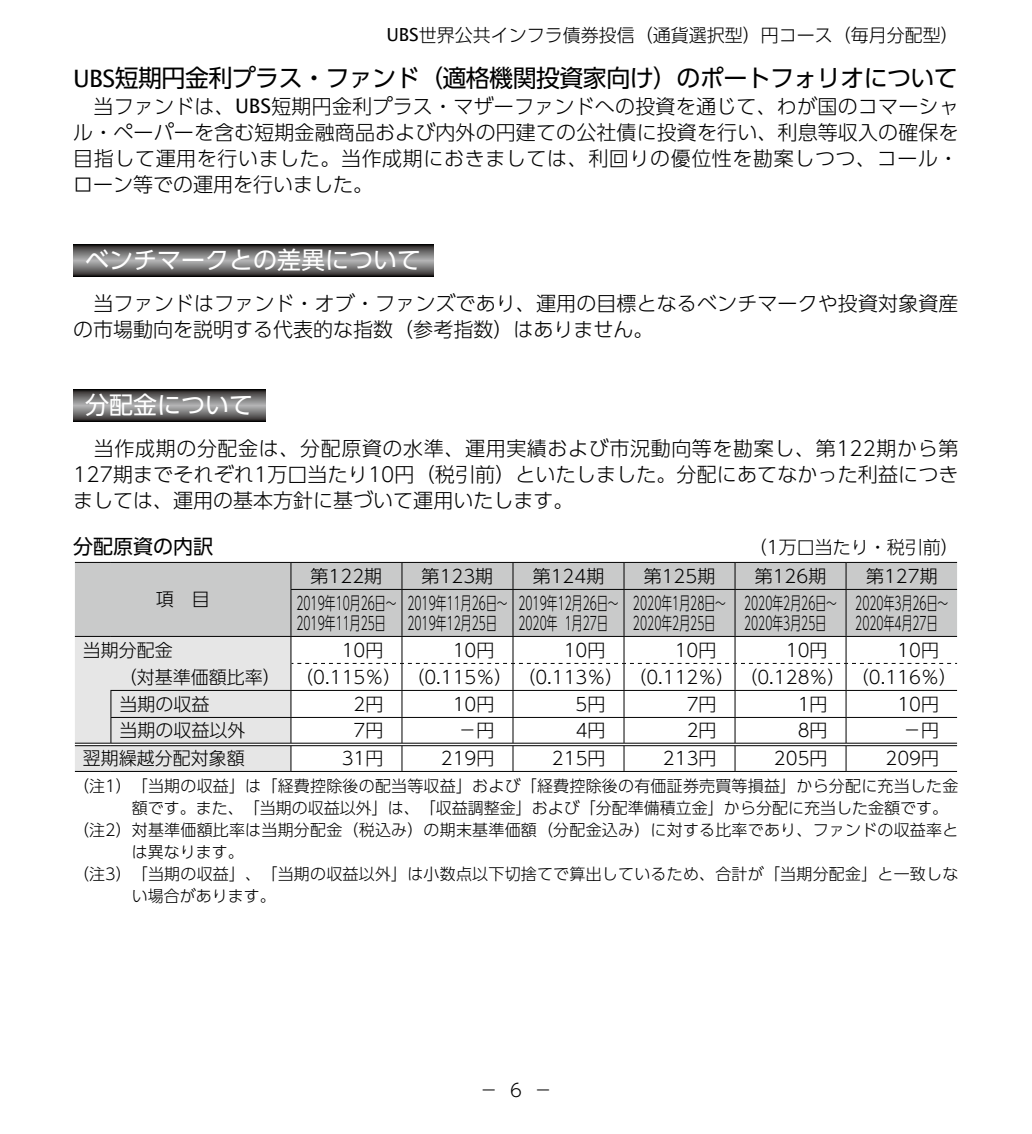
<style>
.page{position:relative;width:1032px;height:1134px;background:#fff}
.page>*{position:absolute;margin:0;border:0;box-sizing:border-box;transform-origin:0 0}
.t1{font:24px "UD Shin Go Pro";letter-spacing:-.025em;color:#000}
.t2{font:24px "UD Shin Go Pro";color:#fff}
.t3{font:300 20px/26px "UD Shin Go Pro";letter-spacing:.005em;color:#000;text-align:justify}
.t4{font:20px "UD Shin Go Pro";color:#000}
.t5{font:300 18px/27px "UD Shin Go Pro";color:#000}
.t6{font:300 18px/20px "UD Shin Go Pro";color:#000;scale:.6 1}
.t7{font:300 16px "UD Shin Go Pro";letter-spacing:.015em;color:#000}
.s1{font-family:"Lucida Sans Unicode";font-weight:400}
.s2{font-family:"Lucida Sans Unicode"}
</style>
<div class="page">
<svg style="left:73px;top:244px;width:360px;height:32px;background:#6d6c6c"></svg>
<svg style="left:73px;top:389px;width:192px;height:32px;background:#6d6c6c"></svg>
<div style="left:75px;top:563px;width:882px;height:73px;background:#c9caca"></div>
<hr style="left:75px;top:562px;width:36px;height:1px;background:#000">
<hr style="left:111px;top:562px;width:180px;height:1px;background:#000">
<hr style="left:291px;top:562px;width:111px;height:1px;background:#000">
<svg style="left:290px;top:563px;width:1px;height:26px"></svg>
<hr style="left:402px;top:562px;width:111px;height:1px;background:#000">
<svg style="left:401px;top:563px;width:1px;height:26px"></svg>
<hr style="left:513px;top:562px;width:111px;height:1px;background:#000">
<svg style="left:512px;top:563px;width:1px;height:26px"></svg>
<hr style="left:624px;top:562px;width:111px;height:1px;background:#000">
<svg style="left:623px;top:563px;width:1px;height:26px"></svg>
<hr style="left:735px;top:562px;width:111px;height:1px;background:#000">
<svg style="left:734px;top:563px;width:1px;height:26px"></svg>
<hr style="left:846px;top:562px;width:111px;height:1px;background:#000">
<svg style="left:845px;top:563px;width:1px;height:26px"></svg>
<hr style="left:290px;top:589px;width:112px;height:1px;background:#000">
<hr style="left:290px;top:590px;width:1px;height:46px;background:#000">
<hr style="left:402px;top:589px;width:111px;height:1px;background:#000">
<hr style="left:401px;top:590px;width:1px;height:46px;background:#000">
<hr style="left:513px;top:589px;width:111px;height:1px;background:#000">
<hr style="left:512px;top:590px;width:1px;height:46px;background:#000">
<hr style="left:624px;top:589px;width:111px;height:1px;background:#000">
<hr style="left:623px;top:590px;width:1px;height:46px;background:#000">
<hr style="left:735px;top:589px;width:111px;height:1px;background:#000">
<hr style="left:734px;top:590px;width:1px;height:46px;background:#000">
<hr style="left:846px;top:589px;width:111px;height:1px;background:#000">
<hr style="left:845px;top:590px;width:1px;height:46px;background:#000">
<hr style="left:75px;top:771px;width:36px;height:1px;background:#000">
<hr style="left:111px;top:771px;width:180px;height:1px;background:#000">
<hr style="left:291px;top:771px;width:111px;height:1px;background:#000">
<hr style="left:402px;top:771px;width:111px;height:1px;background:#000">
<hr style="left:513px;top:771px;width:111px;height:1px;background:#000">
<hr style="left:624px;top:771px;width:111px;height:1px;background:#000">
<hr style="left:735px;top:771px;width:111px;height:1px;background:#000">
<hr style="left:846px;top:771px;width:111px;height:1px;background:#000">
<svg style="left:75px;top:636px;width:882px;height:135px"></svg>
<p class="t5" style="left:386px;top:21px;width:574px"><span class="s1">UBS</span>世界公共インフラ債券投信（通貨選択型）円コース（毎月分配型）</p>
<p class="t1" style="left:73px;top:59px;width:886px"><span class="s2">UBS</span>短期円金利プラス・ファンド（適格機関投資家向け）のポートフォリオについて</p>
<p class="t3" style="left:73px;top:92px;width:887px">　当ファンドは、<span class="s1">UBS</span>短期円金利プラス・マザーファンドへの投資を通じて、わが国のコマーシャル・ペーパーを含む短期金融商品および内外の円建ての公社債に投資を行い、利息等収入の確保を目指して運用を行いました。当作成期におきましては、利回りの優位性を勘案しつつ、コール・ローン等での運用を行いました。</p>
<p class="t2" style="left:85px;top:241px;width:337px">ベンチマークとの差異について</p>
<p class="t3" style="left:73px;top:289px;width:887px">　当ファンドはファンド・オブ・ファンズであり、運用の目標となるベンチマークや投資対象資産の市場動向を説明する代表的な指数（参考指数）はありません。</p>
<p class="t2" style="left:85px;top:386px;width:169px">分配金について</p>
<p class="t3" style="left:73px;top:434px;width:887px">　当作成期の分配金は、分配原資の水準、運用実績および市況動向等を勘案し、第122期から第127期までそれぞれ1万口当たり10円（税引前）といたしました。分配にあてなかった利益につきましては、運用の基本方針に基づいて運用いたします。</p>
<p class="t4" style="left:73px;top:530px;width:141px">分配原資の内訳</p>
<p class="t5" style="left:749px;top:533px;width:211px">（1万口当たり・税引前）</p>
<p class="t5" style="left:156px;top:585px;width:56px">項　目</p>
<p class="t5" style="left:311px;top:562px;width:73px">第122期</p>
<p class="t5" style="left:422px;top:562px;width:73px">第123期</p>
<p class="t5" style="left:533px;top:562px;width:73px">第124期</p>
<p class="t5" style="left:644px;top:562px;width:73px">第125期</p>
<p class="t5" style="left:755px;top:562px;width:73px">第126期</p>
<p class="t5" style="left:866px;top:562px;width:73px">第127期</p>
<p class="t6" style="left:296px;top:592px;width:169px">2019年10月26日～<br>2019年11月25日</p>
<p class="t6" style="left:407px;top:592px;width:169px">2019年11月26日～<br>2019年12月25日</p>
<p class="t6" style="left:518px;top:592px;width:169px">2019年12月26日～<br>2020年 1月27日</p>
<p class="t6" style="left:633px;top:592px;width:157px">2020年1月28日～<br>2020年2月25日</p>
<p class="t6" style="left:744px;top:592px;width:157px">2020年2月26日～<br>2020年3月25日</p>
<p class="t6" style="left:855px;top:592px;width:157px">2020年3月26日～<br>2020年4月27日</p>
<p class="t5" style="left:83px;top:636px;width:91px">当期分配金</p>
<p class="t5" style="left:342px;top:636px;width:43px">10円</p>
<p class="t5" style="left:453px;top:636px;width:43px">10円</p>
<p class="t5" style="left:564px;top:636px;width:43px">10円</p>
<p class="t5" style="left:675px;top:636px;width:43px">10円</p>
<p class="t5" style="left:786px;top:636px;width:43px">10円</p>
<p class="t5" style="left:119px;top:636px;width:840px;text-indent:778px">10円（対基準価額比率） （0.115％）（0.115％）（0.113％）（0.112％）（0.128％）（0.116％）当期の収益</p>
<p class="t5" style="left:354px;top:690px;width:31px">2円</p>
<p class="t5" style="left:453px;top:690px;width:43px">10円</p>
<p class="t5" style="left:576px;top:690px;width:31px">5円</p>
<p class="t5" style="left:687px;top:690px;width:31px">7円</p>
<p class="t5" style="left:798px;top:690px;width:31px">1円</p>
<p class="t5" style="left:897px;top:690px;width:43px">10円</p>
<p class="t5" style="left:119px;top:716px;width:127px">当期の収益以外</p>
<p class="t5" style="left:354px;top:716px;width:31px">7円</p>
<p class="t5" style="left:458px;top:716px;width:37px">－円</p>
<p class="t5" style="left:576px;top:716px;width:31px">4円</p>
<p class="t5" style="left:687px;top:716px;width:31px">2円</p>
<p class="t5" style="left:798px;top:716px;width:31px">8円</p>
<p class="t5" style="left:903px;top:716px;width:37px">－円</p>
<p class="t5" style="left:83px;top:744px;width:163px">翌期繰越分配対象額</p>
<p class="t5" style="left:342px;top:744px;width:43px">31円</p>
<p class="t5" style="left:441px;top:744px;width:55px">219円</p>
<p class="t5" style="left:552px;top:744px;width:55px">215円</p>
<p class="t5" style="left:663px;top:744px;width:55px">213円</p>
<p class="t5" style="left:774px;top:744px;width:55px">205円</p>
<p class="t5" style="left:885px;top:744px;width:55px">209円</p>
<p class="t7" style="left:73px;top:773px;width:886px">（注1）「当期の収益」は「経費控除後の配当等収益」および「経費控除後の有価証券売買等損益」から分配に充当した金</p>
<p class="t7" style="left:132px;top:795px;width:817px">額です。また、「当期の収益以外」は、「収益調整金」および「分配準備積立金」から分配に充当した金額です。</p>
<p class="t7" style="left:73px;top:817px;width:886px">（注2）対基準価額比率は当期分配金（税込み）の期末基準価額（分配金込み）に対する比率であり、ファンドの収益率と</p>
<p class="t7" style="left:132px;top:839px;width:113px">は異なります。</p>
<p class="t7" style="left:73px;top:861px;width:886px">（注3）「当期の収益」、「当期の収益以外」は小数点以下切捨てで算出しているため、合計が「当期分配金」と一致しな</p>
<p class="t7" style="left:132px;top:883px;width:145px">い場合があります。</p>
<p class="t5" style="left:510px;top:1076px;width:13px">6</p>
<p class="t5" style="left:480px;top:1076px;width:73px">－　　－</p>
</div>
